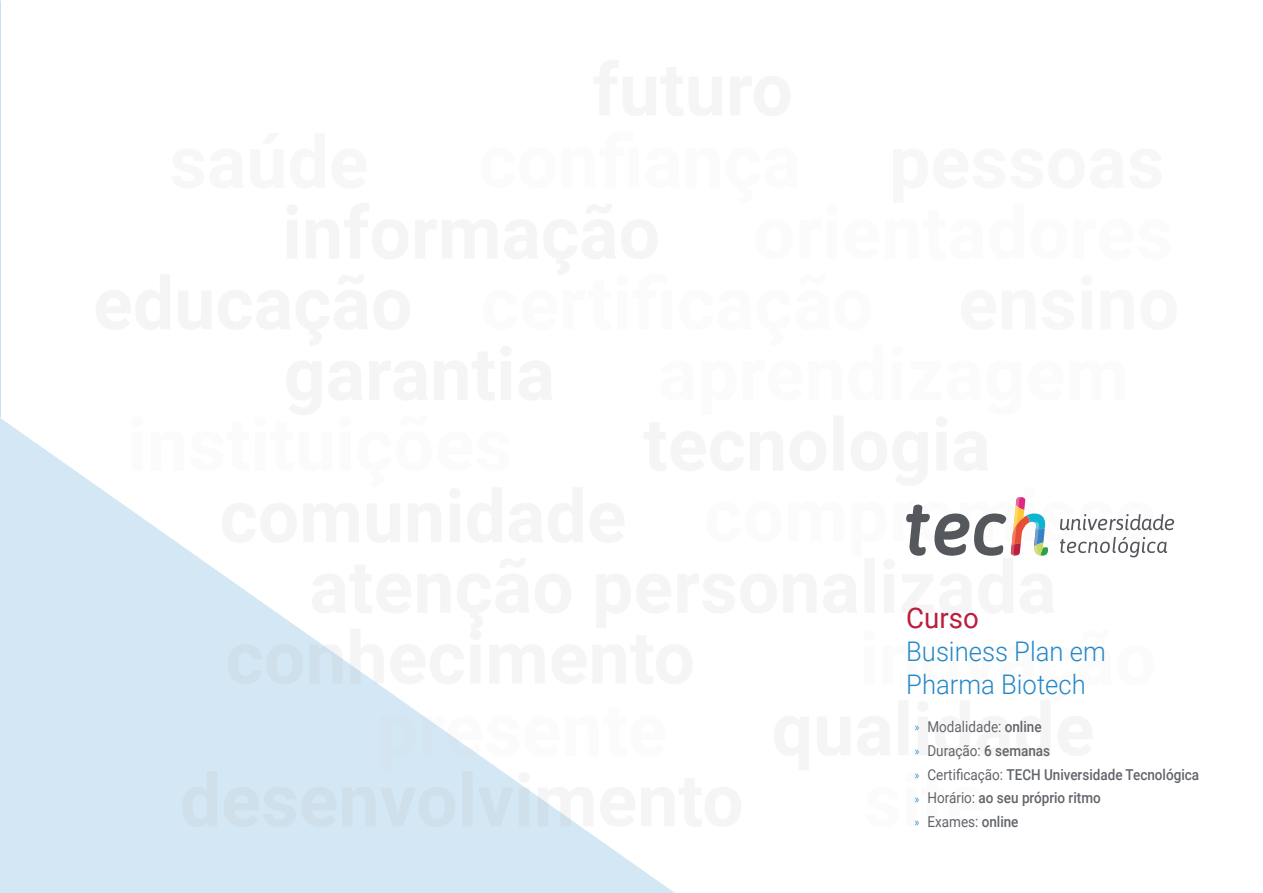
<style>
.page{position:relative;width:1263px;height:893px;background:#fff}
.page>*{position:absolute;margin:0;border:0;box-sizing:border-box;transform-origin:0 0}
.t1{font:28.5px "Roboto";color:#ba1e3c}
.t2{font:300 27px/33px "Roboto";color:#2488c9;scale:.95 1}
.t3{font:500 15px/23.7px "Roboto";color:#61646a;scale:.9 1}
.s1{font-family:"Myriad Pro";font-weight:400;font-size:12px;color:#2488c9}
.s2{font-weight:400}
</style>
<div class="page">
<svg style="left:0;top:418px;width:675px;height:475px;background:#d9eaf5"></svg>
<svg style="left:312px;top:558px;width:363px;height:70px"></svg>
<svg style="left:228px;top:628px;width:447px;height:56px"></svg>
<svg style="left:182px;top:707px;width:493px;height:120px"></svg>
<svg style="left:96px;top:418px;width:1079px;height:139px"></svg>
<h1 class="t1" style="left:906px;top:597px;width:74px">Curso</h1>
<h2 class="t2" style="left:906px;top:633px;width:212px">Business Plan em<br>Pharma Biotech</h2>
<p class="t3" style="left:915px;top:714px;width:318px"><span class="s1">»</span> <span class="s2">Modalidade:</span> online<br><span class="s1">»</span> <span class="s2">Duração:</span> 6 semanas<br><span class="s1">»</span> <span class="s2">Certificação:</span> TECH Universidade Tecnológica <span class="s1">»</span> <span class="s2">Horário:</span> ao seu próprio ritmo<br><span class="s1">»</span> <span class="s2">Exames:</span> online</p>
</div>
